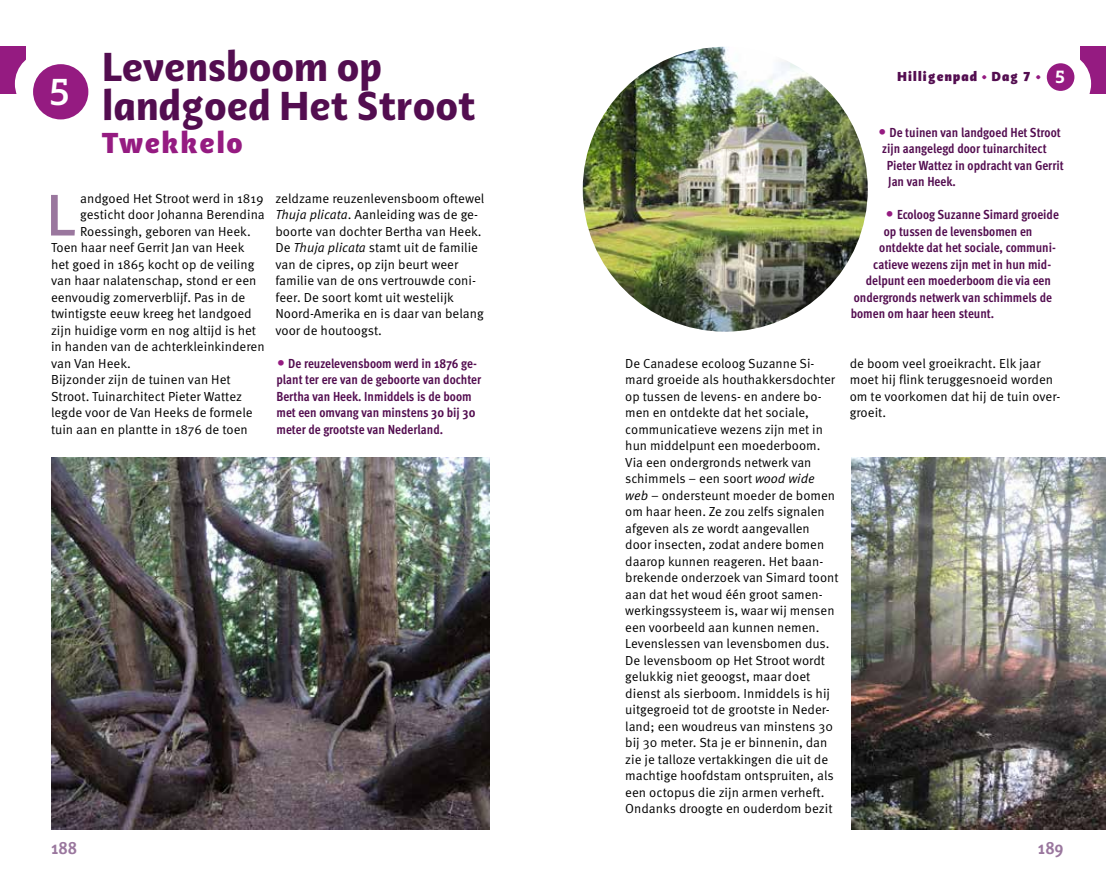
<style>
.page{position:relative;width:1106px;height:893px;background:#fff}
.page>*{position:absolute;margin:0;border:0;box-sizing:border-box;transform-origin:0 0}
.t1{font:500 60.6px "Adagio Sans Script";color:#9a779e}
.t2{font:700 42px/39px "Adagio Sans Script";color:#530d50}
.t3{font:500 39px "Adagio Slab Script";color:#fff}
.t4{font:900 30px "Adagio Sans Script";letter-spacing:.06em;color:#951b81}
.t5{font:600 18.45px "Adagio Slab Script";color:#fff}
.t6{font:700 condensed 18px "Meta OT";letter-spacing:-.005em;color:#9a779e}
.t7{font:800 13.5px "Adagio Sans Script";letter-spacing:.09em;color:#530d50}
.t8{font:13.2px/16.5px "Meta OT";color:#000}
.t9{font:700 condensed 13.2px/16.5px "Meta OT";color:#530d50}
.s1{color:#951b81}
.s2{font-style:italic}
</style>
<div class="page">
<div style="left:0;top:46px;width:26px;height:48px;background:#951b81"></div>
<div style="left:15px;top:52px;width:64px;height:64px;background:#fff;border-radius:50%"></div>
<div style="left:33px;top:64px;width:55px;height:55px;background:#951b81;border-radius:50%"></div>
<div style="left:1080px;top:46px;width:26px;height:48px;background:#951b81"></div>
<div style="left:1027px;top:52px;width:64px;height:64px;background:#fff;border-radius:50%"></div>
<div style="left:1046px;top:63px;width:28px;height:28px;background:#951b81;border-radius:50%"></div>
<img style="left:51px;top:457px;width:438px;height:373px">
<img style="left:851px;top:457px;width:255px;height:373px">
<img style="left:583px;top:47px;width:284px;height:285px;border-radius:142px">
<h2 class="t2" style="left:102px;top:48px;width:375px">Levensboom op landgoed Het Stroot</h2>
<h3 class="t4" style="left:102px;top:123px;width:142px">Twekkelo</h3>
<p class="t9" style="left:877px;top:124px;width:184px"><span class="s1">•</span> De tuinen van landgoed Het Stroot</p>
<h3 class="t5" style="left:1054px;top:65px;width:13px">5</h3>
<p class="t7" style="left:897px;top:67px;width:145px">Hilligenpad <span class="s1">•</span> Dag 7 <span class="s1">•</span></p>
<h3 class="t3" style="left:48px;top:67px;width:25px">5</h3>
<p class="t9" style="left:882px;top:140px;width:166px">zĳn aangelegd door tuinarchitect</p>
<p class="t9" style="left:886px;top:157px;width:178px">Pieter Wattez in opdracht van Gerrit</p>
<p class="t9" style="left:888px;top:173px;width:69px">Jan van Heek.</p>
<p class="t9" style="left:885px;top:206px;width:175px"><span class="s1">•</span> Ecoloog Suzanne Simard groeide</p>
<p class="t9" style="left:883px;top:223px;width:150px">op tussen de levensbomen en</p>
<p class="t9" style="left:879px;top:239px;width:178px">ontdekte dat het sociale, communi-</p>
<p class="t9" style="left:873px;top:256px;width:179px">catieve wezens zĳn met in hun mid-</p>
<p class="t9" style="left:865px;top:272px;width:187px">delpunt een moederboom die via een</p>
<p class="t9" style="left:853px;top:289px;width:200px">ondergronds netwerk van schimmels de</p>
<p class="t9" style="left:850px;top:305px;width:145px">bomen om haar heen steunt.</p>
<p class="t8" style="left:275px;top:190px;width:210px">zeldzame reuzenlevensboom oftewel <span class="s2">Thuja plicata</span>. Aanleiding was de ge&shy;boorte van dochter Bertha van Heek.<br>De <span class="s2">Thuja plicata</span> stamt uit de familie van de cipres, op zijn beurt weer familie van de ons vertrouwde coni&shy;feer. De soort komt uit westelijk Noord-Amerika en is daar van belang voor de houtoogst.</p>
<h1 class="t1" style="left:46px;top:176px;width:32px">L</h1>
<p class="t8" style="left:80px;top:190px;width:185px">andgoed Het Stroot werd in 1819</p>
<p class="t8" style="left:80px;top:207px;width:186px">gesticht door Johanna Berendina</p>
<p class="t8" style="left:80px;top:223px;width:172px">Roessingh, geboren van Heek.</p>
<p class="t8" style="left:51px;top:240px;width:195px">Toen haar neef Gerrit Jan van Heek</p>
<p class="t8" style="left:51px;top:256px;width:205px">het goed in 1865 kocht op de veiling</p>
<p class="t8" style="left:51px;top:273px;width:207px">van haar nalatenschap, stond er een</p>
<p class="t8" style="left:51px;top:289px;width:196px">eenvoudig zomerverblijf. Pas in de</p>
<p class="t8" style="left:51px;top:306px;width:202px">twintigste eeuw kreeg het landgoed</p>
<p class="t8" style="left:51px;top:322px;width:207px">zijn huidige vorm en nog altijd is het</p>
<p class="t8" style="left:51px;top:339px;width:215px">in handen van de achterkleinkinderen</p>
<p class="t8" style="left:51px;top:355px;width:81px">van Van Heek.</p>
<p class="t8" style="left:51px;top:372px;width:181px">Bijzonder zijn de tuinen van Het</p>
<p class="t8" style="left:51px;top:388px;width:193px">Stroot. Tuinarchitect Pieter Wattez</p>
<p class="t8" style="left:51px;top:405px;width:203px">legde voor de Van Heeks de formele</p>
<p class="t8" style="left:51px;top:421px;width:198px">tuin aan en plantte in 1876 de toen</p>
<p class="t9" style="left:276px;top:355px;width:206px"><span class="s1">•</span> De reuzelevensboom werd in 1876 ge&shy;plant ter ere van de geboorte van dochter Bertha van Heek. Inmiddels is de boom met een omvang van minstens 30 bĳ 30 meter de grootste van Nederland.</p>
<p class="t8" style="left:849px;top:355px;width:212px">de boom veel groeikracht. Elk jaar moet hij flink teruggesnoeid worden om te voorkomen dat hij de tuin over&shy;groeit.</p>
<p class="t8" style="left:625px;top:355px;width:215px">De Canadese ecoloog Suzanne Si&shy;mard groeide als houthakkersdochter op tussen de levens- en andere bo&shy;men en ontdekte dat het sociale, communicatieve wezens zijn met in hun middelpunt een moederboom.<br>Via een ondergronds netwerk van schimmels – een soort <span class="s2">wood wide web</span> – ondersteunt moeder de bomen om haar heen. Ze zou zelfs signalen afgeven als ze wordt aangevallen door insecten, zodat andere bomen daarop kunnen reageren. Het baan&shy;brekende onderzoek van Simard toont aan dat het woud één groot samen&shy;werkingssysteem is, waar wij mensen een voorbeeld aan kunnen nemen.<br>Levenslessen van levensbomen dus.<br>De levensboom op Het Stroot wordt gelukkig niet geoogst, maar doet dienst als sierboom. Inmiddels is hij uitgegroeid tot de grootste in Neder&shy;land; een woudreus van minstens 30 bij 30 meter. Sta je er binnenin, dan zie je talloze vertakkingen die uit de machtige hoofdstam ontspruiten, als een octopus die zijn armen verheft.<br>Ondanks droogte en ouderdom bezit</p>
<h3 class="t6" style="left:51px;top:836px;width:28px">188</h3>
<h3 class="t6" style="left:1038px;top:836px;width:27px">189</h3>
</div>
